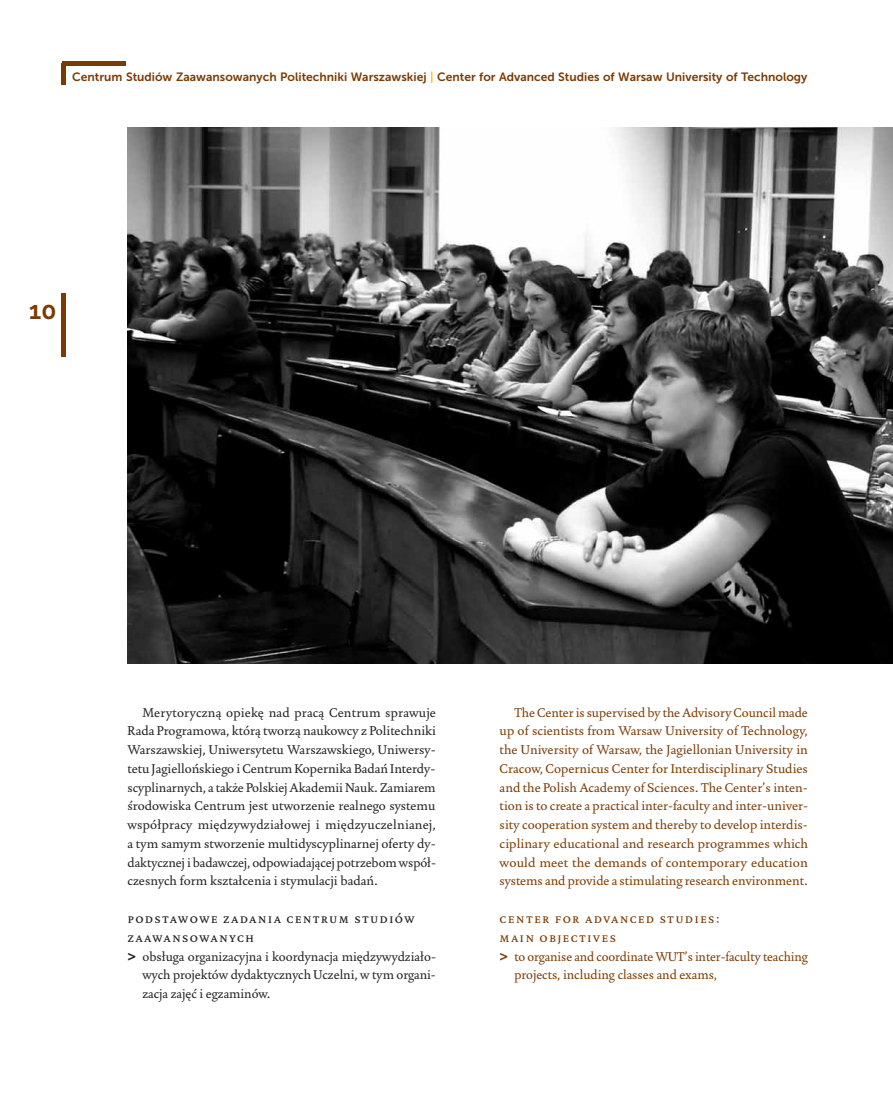
<style>
.page{position:relative;width:893px;height:1106px;background:#fff}
.page>*{position:absolute;margin:0;border:0;box-sizing:border-box;transform-origin:0 0}
.t1{font:25.5px "Museo Sans 700";color:#7c3a00}
.t2{font:16.5px/18.8px "Augustin Small Caps";letter-spacing:.075em;color:#231f20}
.t3{font:16.5px/18.8px "Augustin Small Caps";letter-spacing:.075em;color:#7c3a00}
.t4{font:15px/18.8px "Augustin";color:#231f20;text-align:justify}
.t5{font:15px/18.8px "Augustin";color:#7c3a00;text-align:justify}
.t6{font:12px "Museo Sans 700";color:#7c3a00}
.s1{color:#fdb913}
.s2{font-family:"Museo Sans 700"}
</style>
<div class="page">
<hr style="left:62px;top:293px;width:4px;height:63px;background:#7c3a00">
<hr style="left:62px;top:64px;width:4px;height:21px;background:#7c3a00">
<hr style="left:62px;top:62px;width:63px;height:4px;background:#7c3a00">
<img style="left:128px;top:128px;width:765px;height:535px">
<p class="t6" style="left:72px;top:70px;width:737px">Centrum Studiów Zaawansowanych Politechniki Warszawskiej <span class="s1">|</span> Center for Advanced Studies of Warsaw University of Technology</p>
<h1 class="t1" style="left:29px;top:296px;width:29px">10</h1>
<p class="t4" style="left:128px;top:703px;width:310px;text-indent:15px">Merytoryczną opiekę nad pracą Centrum sprawuje Rada Programowa, którą tworzą naukowcy z Politechniki Warszawskiej, Uniwersytetu Warszawskiego, Uniwersy&shy;tetu Jagiellońskiego i Centrum Kopernika Badań Interdy&shy;scyplinarnych, a także Polskiej Akademii Nauk. Zamiarem środowiska Centrum jest utworzenie realnego systemu współpracy międzywydziałowej i międzyuczelnianej, a tym samym stworzenie multidyscyplinarnej oferty dy&shy;daktycznej i badawczej, odpowiadającej potrzebom współ&shy;czesnych form kształcenia i stymulacji badań.</p>
<p class="t2" style="left:128px;top:909px;width:289px">podstawowe zadania centrum studiów zaawansowanych</p>
<p class="t4" style="left:142px;top:947px;width:295px;text-indent:-15px"><span class="s2">&gt;</span> obsługa organizacyjna i koordynacja międzywydziało&shy;wych projektów dydaktycznych Uczelni, w tym organi&shy;zacja zajęć i egzaminów.</p>
<p class="t5" style="left:500px;top:703px;width:310px;text-indent:15px">The Center is supervised by the Advisory Council made up of scientists from Warsaw University of Technology, the University of Warsaw, the Jagiellonian University in Cracow, Copernicus Center for Interdisciplinary Studies and the Polish Academy of Sciences. The Center’s inten&shy;tion is to create a practical inter-faculty and inter-univer&shy;sity cooperation system and thereby to develop interdis&shy;ciplinary educational and research programmes which would meet the demands of contemporary education systems and provide a stimulating research environment.</p>
<p class="t3" style="left:500px;top:909px;width:222px">center for advanced studies: main objectives</p>
<p class="t5" style="left:514px;top:947px;width:295px;text-indent:-15px"><span class="s2">&gt;</span> to organise and coordinate WUT’s inter-faculty teaching projects, including classes and exams,</p>
</div>
